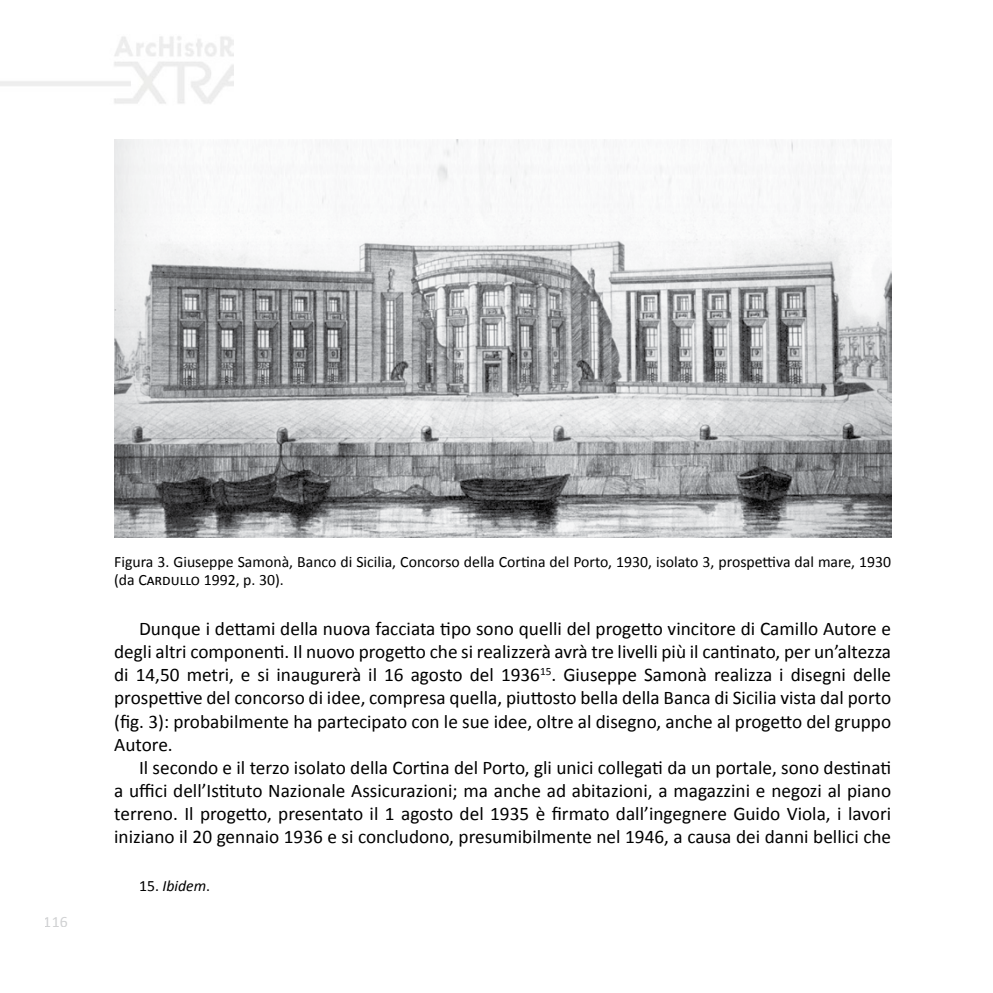
<style>
.page{position:relative;width:993px;height:993px;background:#fff}
.page>*{position:absolute;margin:0;border:0;box-sizing:border-box;transform-origin:0 0}
.t1{font:19.25px/23.1px "Calibri";color:#000;text-align:justify}
.t2{font:15.75px/17.2px "Calibri";color:#000}
.t3{font:italic 15.75px "Calibri";color:#000}
.t4{font:15.75px "Calibri";color:#a9abae}
.s1{font-style:normal}
</style>
<div class="page">
<img style="left:114px;top:139px;width:776px;height:398px">
<p class="t4" style="left:44px;top:910px;width:25px">116</p>
<p class="t2" style="left:114px;top:553px;width:778px">Figura 3. Giuseppe Samonà, Banco di Sicilia, Concorso della Cortina del Porto, 1930, isolato 3, prospettiva dal mare, 1930 (da Cardullo 1992, p. 30).</p>
<p class="t1" style="left:114px;top:616px;width:778px;text-indent:25px">Dunque i dettami della nuova facciata tipo sono quelli del progetto vincitore di Camillo Autore e degli altri componenti. Il nuovo progetto che si realizzerà avrà tre livelli più il cantinato, per un’altezza di 14,50 metri, e si inaugurerà il 16 agosto del 1936<sup>15</sup>. Giuseppe Samonà realizza i disegni delle prospettive del concorso di idee, compresa quella, piuttosto bella della Banca di Sicilia vista dal porto (fig. 3): probabilmente ha partecipato con le sue idee, oltre al disegno, anche al progetto del gruppo Autore.</p>
<p class="t1" style="left:114px;top:755px;width:778px;text-indent:25px">Il secondo e il terzo isolato della Cortina del Porto, gli unici collegati da un portale, sono destinati a uffici dell’Istituto Nazionale Assicurazioni; ma anche ad abitazioni, a magazzini e negozi al piano terreno. Il progetto, presentato il 1 agosto del 1935 è firmato dall’ingegnere Guido Viola, i lavori iniziano il 20 gennaio 1936 e si concludono, presumibilmente nel 1946, a causa dei danni bellici che</p>
<p class="t3" style="left:139px;top:874px;width:73px"><span class="s1">15.</span> Ibidem<span class="s1">.</span></p>
</div>
